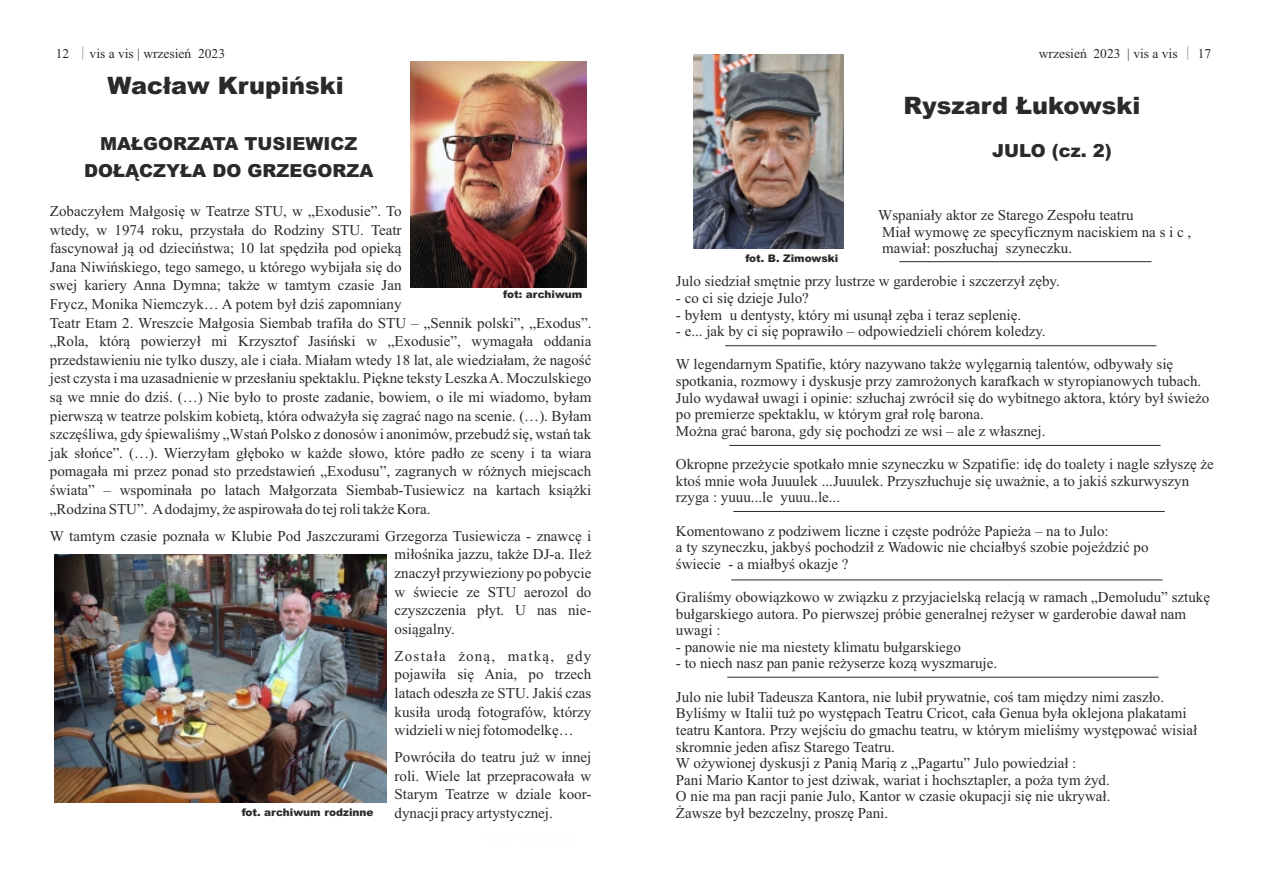
<style>
.page{position:relative;width:1263px;height:893px;background:#fff}
.page>*{position:absolute;margin:0;border:0;box-sizing:border-box;transform-origin:0 0}
.t1{font:900 24px "Arial";color:#2b2a29}
.t2{font:900 18px/27px "Arial";color:#2b2a29;text-align:center}
.t3{font:15px/18.6px "Times New Roman";color:#2b2a29}
.t4{font:13.5px "Times New Roman";color:#2b2a29}
.t5{font:900 10.5px "Arial";color:#2b2a29}
.s1{font-family:"Adobe Fangsong Std"}
</style>
<div class="page">
<img style="left:410px;top:62px;width:177px;height:225px">
<img style="left:55px;top:554px;width:331px;height:249px">
<img style="left:694px;top:54px;width:149px;height:195px">
<hr style="left:899px;top:261px;width:252px;height:1px;background:#2b2a29">
<hr style="left:725px;top:345px;width:431px;height:1px;background:#2b2a29">
<hr style="left:729px;top:445px;width:431px;height:1px;background:#2b2a29">
<hr style="left:733px;top:511px;width:432px;height:1px;background:#2b2a29">
<hr style="left:731px;top:579px;width:431px;height:1px;background:#2b2a29">
<hr style="left:727px;top:677px;width:431px;height:1px;background:#2b2a29">
<p class="t4" style="left:56px;top:48px;width:171px">12 <span class="s1">│</span>vis a vis | wrzesień 2023</p>
<p class="t4" style="left:1039px;top:49px;width:174px">wrzesień 2023 | vis a vis <span class="s1">│</span> 17</p>
<h1 class="t1" style="left:107px;top:77px;width:238px">Wacław Krupiński</h1>
<p class="t2" style="left:84px;top:132px;width:291px">MAŁGORZATA TUSIEWICZ<br>DOŁĄCZYŁA DO GRZEGORZA</p>
<p class="t3" style="left:50px;top:203px;width:543px">Zobaczyłem Małgosię w Teatrze STU, w „Exodusie”. To<br>wtedy, w 1974 roku, przystała do Rodziny STU. Teatr<br>fascynował ją od dzieciństwa; 10 lat spędziła pod opieką<br>Jana Niwińskiego, tego samego, u którego wybijała się do<br>swej kariery Anna Dymna; także w tamtym czasie Jan<br>Frycz, Monika Niemczyk… A potem był dziś zapomniany<br>Teatr Etam 2. Wreszcie Małgosia Siembab trafiła do STU – „Sennik polski”, „Exodus”. „Rola, którą powierzył mi Krzysztof Jasiński w „Exodusie”, wymagała oddania przedstawieniu nie tylko duszy, ale i ciała. Miałam wtedy 18 lat, ale wiedziałam, że nagość jest czysta i ma uzasadnienie w przesłaniu spektaklu. Piękne teksty Leszka A. Moczulskiego są we mnie do dziś. (…) Nie było to proste zadanie, bowiem, o ile mi wiadomo, byłam pierwszą w teatrze polskim kobietą, która odważyła się zagrać nago na scenie. (…). Byłam szczęśliwa, gdy śpiewaliśmy „Wstań Polsko z donosów i anonimów, przebudź się, wstań tak jak słońce”. (…). Wierzyłam głęboko w każde słowo, które padło ze sceny i ta wiara pomagała mi przez ponad sto przedstawień „Exodusu”, zagranych w różnych miejscach świata” – wspominała po latach Małgorzata Siembab-Tusiewicz na kartach książki „Rodzina STU”. Adodajmy, że aspirowała do tej roli także Kora.</p>
<p class="t3" style="left:395px;top:528px;width:198px;text-align:justify;text-indent:-345px">W tamtym czasie poznała w Klubie Pod Jaszczurami Grzegorza Tusiewicza - znawcę i miłośnika jazzu, także DJ-a. Ileż znaczył przywieziony po pobycie w świecie ze STU aerozol do czyszczenia płyt. U nas nie&shy;osiągalny.</p>
<p class="t3" style="left:395px;top:648px;width:198px;text-align:justify">Została żoną, matką, gdy pojawiła się Ania, po trzech latach odeszła ze STU. Jakiś czas kusiła urodą fotografów, którzy widzieli w niej fotomodelkę…</p>
<p class="t3" style="left:395px;top:749px;width:198px;text-align:justify">Powróciła do teatru już w innej roli. Wiele lat przepracowała w Starym Teatrze w dziale koor&shy;dynacji pracy artystycznej.</p>
<p class="t5" style="left:503px;top:290px;width:81px">fot: archiwum</p>
<p class="t5" style="left:242px;top:808px;width:133px">fot. archiwum rodzinne</p>
<h1 class="t1" style="left:903px;top:97px;width:238px">Ryszard Łukowski</h1>
<p class="t2" style="left:992px;top:139px;width:121px">JULO (cz. 2)</p>
<p class="t3" style="left:878px;top:208px;width:315px;line-height:16.6px">Wspaniały aktor ze Starego Zespołu teatru<br>Miał wymowę ze specyficznym naciskiem na s i c , mawiał: poszłuchaj szyneczku.</p>
<p class="t3" style="left:676px;top:273px;width:385px">Julo siedział smętnie przy lustrze w garderobie i szczerzył zęby.</p>
<p class="t3" style="left:676px;top:290px;width:134px">- co ci się dzieje Julo?</p>
<p class="t3" style="left:676px;top:307px;width:347px">- byłem u dentysty, który mi usunął zęba i teraz seplenię.</p>
<p class="t3" style="left:676px;top:323px;width:371px">- e... jak by ci się poprawiło – odpowiedzieli chórem koledzy.</p>
<p class="t3" style="left:676px;top:357px;width:535px;line-height:16.6px">W legendarnym Spatifie, który nazywano także wylęgarnią talentów, odbywały się spotkania, rozmowy i dyskusje przy zamrożonych karafkach w styropianowych tubach.<br>Julo wydawał uwagi i opinie: szłuchaj zwrócił się do wybitnego aktora, który był świeżo po premierze spektaklu, w którym grał rolę barona.<br>Można grać barona, gdy się pochodzi ze wsi – ale z własznej.</p>
<p class="t3" style="left:676px;top:457px;width:539px;line-height:16.6px">Okropne przeżycie spotkało mnie szyneczku w Szpatifie: idę do toalety i nagle szłyszę że ktoś mnie woła Juuulek ...Juuulek. Przyszłuchuje się uważnie, a to jakiś szkurwyszyn rzyga : yuuu...le yuuu..le...</p>
<p class="t3" style="left:676px;top:524px;width:474px;line-height:16.6px">Komentowano z podziwem liczne i częste podróże Papieża – na to Julo:<br>a ty szyneczku, jakbyś pochodził z Wadowic nie chciałbyś szobie pojeździć po świecie - a miałbyś okazje ?</p>
<p class="t3" style="left:676px;top:590px;width:536px;line-height:16.6px">Graliśmy obowiązkowo w związku z przyjacielską relacją w ramach „Demoludu” sztukę bułgarskiego autora. Po pierwszej próbie generalnej reżyser w garderobie dawał nam uwagi :</p>
<p class="t3" style="left:676px;top:639px;width:286px">- panowie nie ma niestety klimatu bułgarskiego</p>
<p class="t3" style="left:676px;top:656px;width:323px">- to niech nasz pan panie reżyserze kozą wyszmaruje.</p>
<p class="t3" style="left:676px;top:690px;width:523px;line-height:16.6px">Julo nie lubił Tadeusza Kantora, nie lubił prywatnie, coś tam między nimi zaszło.<br>Byliśmy w Italii tuż po występach Teatru Cricot, cała Genua była oklejona plakatami teatru Kantora. Przy wejściu do gmachu teatru, w którym mieliśmy występować wisiał skromnie jeden afisz Starego Teatru.<br>W ożywionej dyskusji z Panią Marią z „Pagartu” Julo powiedział :<br>Pani Mario Kantor to jest dziwak, wariat i hochsztapler, a poża tym żyd.<br>O nie ma pan racji panie Julo, Kantor w czasie okupacji się nie ukrywał.<br>Żawsze był bezczelny, proszę Pani.</p>
<p class="t5" style="left:745px;top:254px;width:95px">fot. B. Zimowski</p>
</div>
